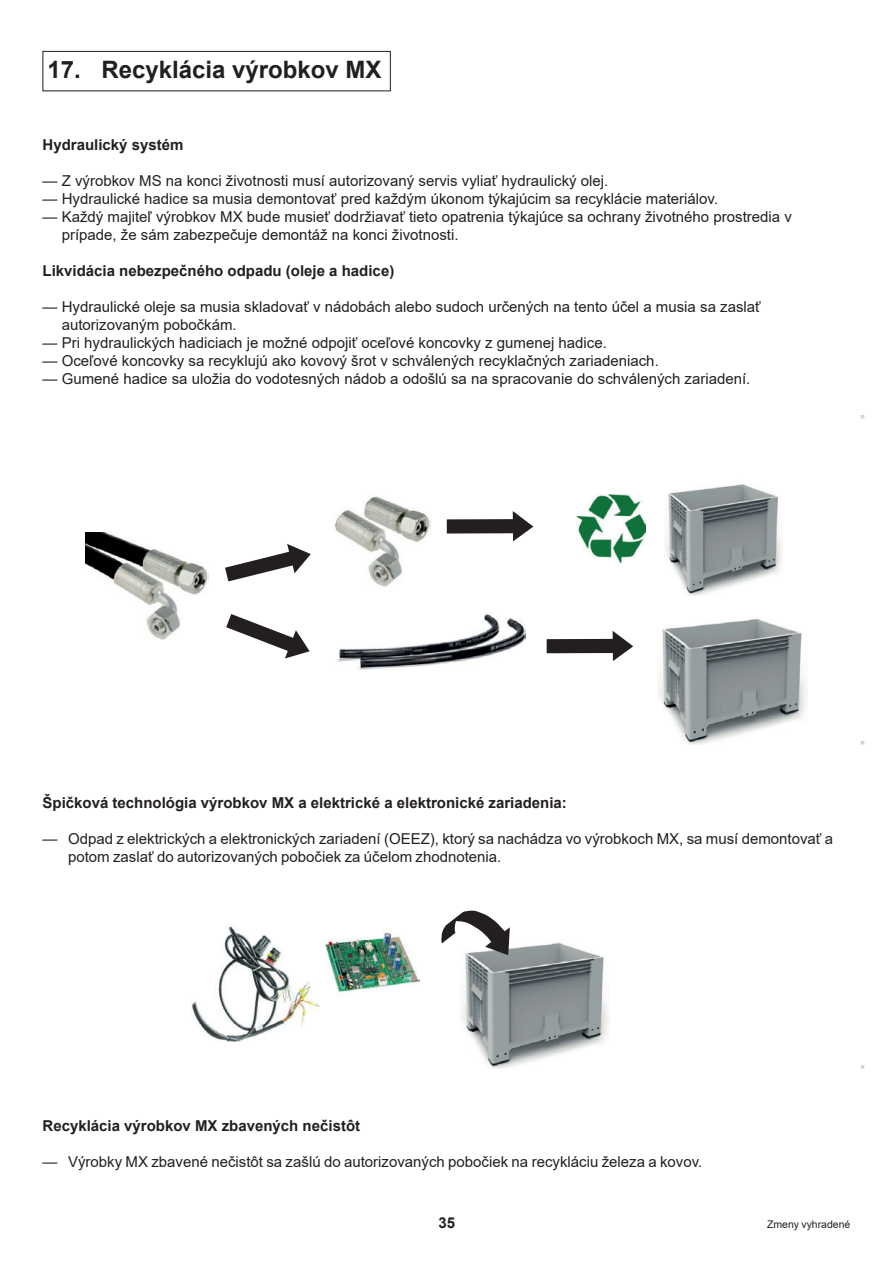
<style>
.page{position:relative;width:893px;height:1263px;background:#fff}
.page>*{position:absolute;margin:0;border:0;box-sizing:border-box;transform-origin:0 0}
.t1{font:700 24px "Arial";color:#231f20}
.Texte_10{font:15px/18px "Arial";color:#231f20}
.Texte_enum{font:15px/18px "Arial";color:#231f20}
.Texte_10-2{font:700 15px "Arial";color:#231f20}
.Pied_Page_Droit{font:10.5px "Arial";color:#231f20}
.Texte_code{font:7.5px "Arial";color:#d1d2d4}
</style>
<div class="page">
<div style="left:43px;top:51px;width:348px;height:40px;border:1px solid #231f20"></div>
<img style="left:658px;top:618px;width:149px;height:127px">
<img style="left:335px;top:496px;width:95px;height:91px">
<img style="left:337px;top:614px;width:189px;height:55px">
<img style="left:85px;top:533px;width:123px;height:107px">
<img style="left:576px;top:495px;width:70px;height:67px">
<svg style="left:225px;top:544px;width:86px;height:37px"></svg>
<svg style="left:226px;top:614px;width:84px;height:44px"></svg>
<svg style="left:447px;top:511px;width:86px;height:30px"></svg>
<svg style="left:547px;top:631px;width:86px;height:30px"></svg>
<img style="left:665px;top:484px;width:117px;height:111px">
<img style="left:326px;top:932px;width:94px;height:60px">
<img style="left:462px;top:942px;width:147px;height:126px">
<svg style="left:441px;top:910px;width:69px;height:45px"></svg>
<img style="left:191px;top:926px;width:129px;height:115px">
<p class="t1" style="left:48px;top:52px;width:335px">17. Recyklácia výrobkov MX</p>
<p class="Texte_10-2" style="left:43px;top:134px;width:142px">Hydraulický systém</p>
<p class="Texte_10" style="left:43px;top:171px;width:567px">— Z výrobkov MS na konci životnosti musí autorizovaný servis vyliať hydraulický olej.</p>
<p class="Texte_10" style="left:43px;top:189px;width:677px">— Hydraulické hadice sa musia demontovať pred každým úkonom týkajúcim sa recyklácie materiálov.</p>
<p class="Texte_10" style="left:62px;top:207px;width:732px;text-indent:-19px">— Každý majiteľ výrobkov MX bude musieť dodržiavať tieto opatrenia týkajúce sa ochrany životného prostredia v prípade, že sám zabezpečuje demontáž na konci životnosti.</p>
<p class="Texte_10-2" style="left:43px;top:260px;width:353px">Likvidácia nebezpečného odpadu (oleje a hadice)</p>
<p class="Texte_10" style="left:62px;top:297px;width:701px;text-indent:-19px">— Hydraulické oleje sa musia skladovať v nádobách alebo sudoch určených na tento účel a musia sa zaslať autorizovaným pobočkám.</p>
<p class="Texte_10" style="left:43px;top:333px;width:566px">— Pri hydraulických hadiciach je možné odpojiť oceľové koncovky z gumenej hadice.</p>
<p class="Texte_10" style="left:43px;top:351px;width:618px">— Oceľové koncovky sa recyklujú ako kovový šrot v schválených recyklačných zariadeniach.</p>
<p class="Texte_10" style="left:43px;top:369px;width:709px">— Gumené hadice sa uložia do vodotesných nádob a odošlú sa na spracovanie do schválených zariadení.</p>
<p class="Texte_code" style="left:857px;top:419px;width:6px;rotate:-90deg">■</p>
<p class="Texte_10-2" style="left:43px;top:792px;width:526px">Špičková technológia výrobkov MX a elektrické a elektronické zariadenia:</p>
<p class="Texte_enum" style="left:68px;top:830px;width:767px;text-indent:-26px">— Odpad z elektrických a elektronických zariadení (OEEZ), ktorý sa nachádza vo výrobkoch MX, sa musí demontovať a potom zaslať do autorizovaných pobočiek za účelom zhodnotenia.</p>
<p class="Texte_code" style="left:857px;top:745px;width:6px;rotate:-90deg">■</p>
<p class="Texte_code" style="left:857px;top:1069px;width:6px;rotate:-90deg">■</p>
<p class="Texte_10-2" style="left:43px;top:1116px;width:319px">Recyklácia výrobkov MX zbavených nečistôt</p>
<p class="Texte_enum" style="left:43px;top:1153px;width:661px">— Výrobky MX zbavené nečistôt sa zašlú do autorizovaných pobočiek na recykláciu železa a kovov.</p>
<p class="Texte_10-2" style="left:438px;top:1212px;width:18px">35</p>
<p class="Pied_Page_Droit" style="left:767px;top:1217px;width:85px">Zmeny vyhradené</p>
</div>
